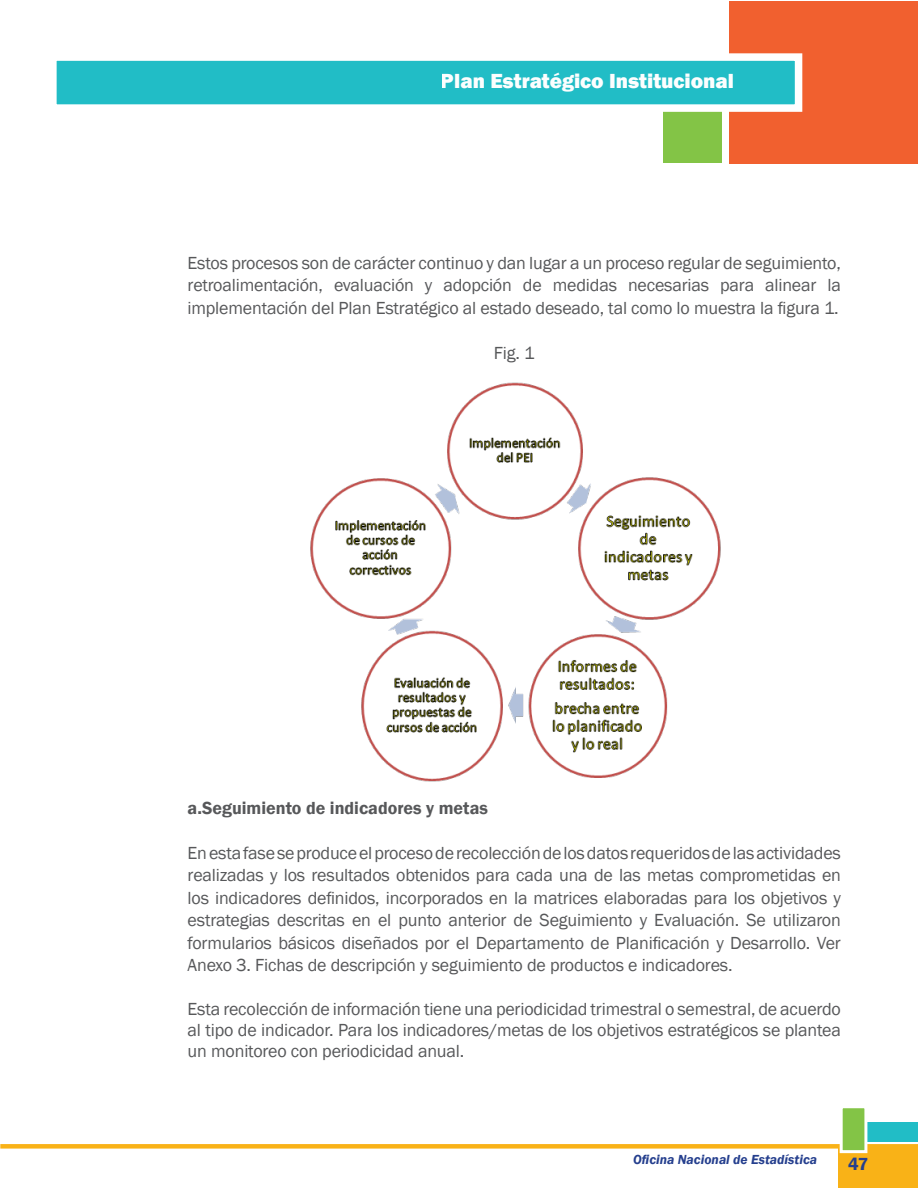
<style>
.page{position:relative;width:918px;height:1188px;background:#fff}
.page>*{position:absolute;margin:0;border:0;box-sizing:border-box;transform-origin:0 0}
.t1{font:800 21px "Franklin Gothic";color:#fff}
.t2{font:18px/22.5px "Franklin Gothic";letter-spacing:-.01em;color:#57585a;text-align:justify}
.t3{font:600 18px "Franklin Gothic";color:#57585a}
.t4{font:600 18px "Franklin Gothic";color:#253f8e}
.t5{font:italic 600 13.5px "Franklin Gothic";color:#253f8e}
</style>
<div class="page">
<div style="left:663px;top:82px;width:59px;height:81px;background:#83c446"></div>
<div style="left:0;top:1144px;width:918px;height:5px;background:#f9b217"></div>
<div style="left:839px;top:1147px;width:79px;height:41px;background:#f9b217"></div>
<div style="left:867px;top:1122px;width:51px;height:20px;background:#21bdc6"></div>
<div style="left:840px;top:1105px;width:27px;height:48px;background:#83c446;border:3px solid #fff"></div>
<div style="left:729px;top:1px;width:189px;height:163px;background:#f1602f"></div>
<div style="left:49px;top:53px;width:753px;height:59px;background:#21bdc6;border:8px solid #fff"></div>
<img style="left:310px;top:382px;width:411px;height:399px">
<p class="t1" style="left:441px;top:68px;width:295px">Plan Estratégico Institucional</p>
<p class="t2" style="left:188px;top:252px;width:655px">Estos procesos son de carácter continuo y dan lugar a un proceso regular de seguimiento, retroalimentación, evaluación y adopción de medidas necesarias para alinear la implementación del Plan Estratégico al estado deseado, tal como lo muestra la figura 1.</p>
<p class="t2" style="left:494px;top:342px;width:42px">Fig. 1</p>
<p class="t3" style="left:188px;top:797px;width:302px">a.Seguimiento de indicadores y metas</p>
<p class="t2" style="left:188px;top:842px;width:655px">En esta fase se produce el proceso de recolección de los datos requeridos de las actividades realizadas y los resultados obtenidos para cada una de las metas comprometidas en los indicadores definidos, incorporados en la matrices elaboradas para los objetivos y estrategias descritas en el punto anterior de Seguimiento y Evaluación. Se utilizaron formularios básicos diseñados por el Departamento de Planificación y Desarrollo. Ver Anexo 3. Fichas de descripción y seguimiento de productos e indicadores.</p>
<p class="t2" style="left:188px;top:999px;width:655px;line-height:21px">Esta recolección de información tiene una periodicidad trimestral o semestral, de acuerdo al tipo de indicador. Para los indicadores/metas de los objetivos estratégicos se plantea un monitoreo con periodicidad anual.</p>
<p class="t5" style="left:633px;top:1151px;width:185px">Oficina Nacional de Estadística</p>
<p class="t4" style="left:848px;top:1153px;width:22px">47</p>
</div>
